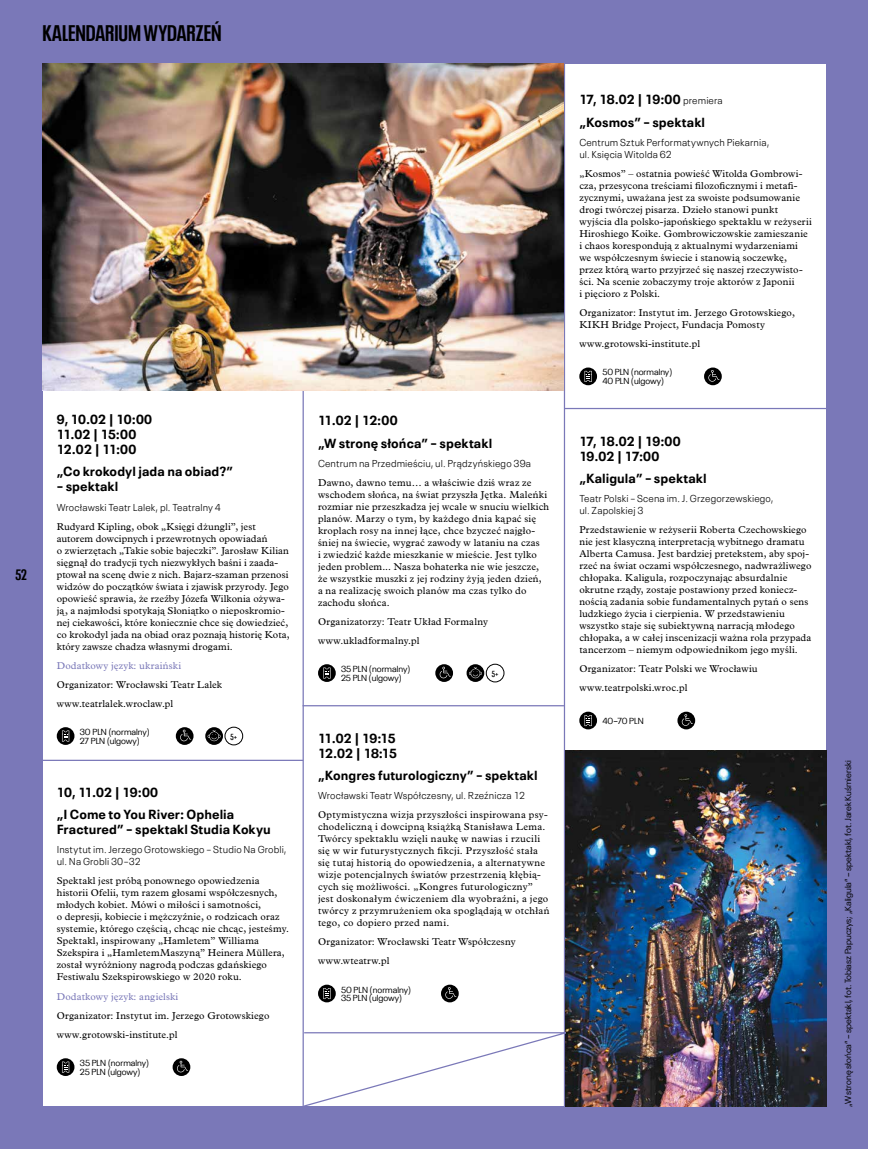
<style>
.page{position:relative;width:869px;height:1149px;background:#fff}
.page>*{position:absolute;margin:0;border:0;box-sizing:border-box;transform-origin:0 0}
.t1{font:700 condensed 22.5px "Neue Plak";color:#000}
.t2{font:700 condensed 15px "Neue Plak";color:#000}
.t3{font:700 13.12px/22.1px "Neue Plak Text";letter-spacing:.005em;color:#000}
.t4{font:700 13.12px/15px "Neue Plak Text";letter-spacing:-.015em;color:#000}
.t5{font:700 13.12px/15px "Neue Plak Text";letter-spacing:-.045em;color:#000}
.t6{font:700 13.12px/15px "Neue Plak Text";letter-spacing:-.05em;color:#000}
.t7{font:10px/12px "Plantin MT Pro";letter-spacing:.02em;color:#000}
.t8{font:300 10px/12px "Neue Plak Text";letter-spacing:.01em;color:#000}
.t9{font:10px "Plantin MT Pro";letter-spacing:.02em;color:#7a78b8}
.t10{font:8.75px/8.8px "Neue Plak";color:#000}
.t11{font:600 condensed 8.75px "Neue Plak";color:#000}
.s1{font-weight:300;font-size:10px}
</style>
<div class="page">
<div style="left:0;top:0;width:867px;height:64px;background:#7a78b8"></div>
<div style="left:0;top:0;width:43px;height:1148px;background:#7a78b8"></div>
<div style="left:826px;top:0;width:41px;height:1148px;background:#7a78b8"></div>
<div style="left:0;top:1106px;width:866px;height:42px;background:#7a78b8"></div>
<hr style="left:302px;top:37px;width:2px;height:1071px;background:#7a78b8">
<hr style="left:563px;top:37px;width:2px;height:1071px;background:#7a78b8">
<div style="left:176px;top:727px;width:17px;height:17px;background:#000;border-radius:50%"></div>
<svg style="left:180px;top:729px;width:11px;height:12px"></svg>
<svg style="left:205px;top:727px;width:18px;height:17px"></svg>
<svg style="left:207px;top:730px;width:13px;height:11px"></svg>
<div style="left:224px;top:726px;width:19px;height:19px;border:1px solid #000;border-radius:50%"></div>
<svg style="left:57px;top:727px;width:17px;height:17px"></svg>
<svg style="left:62px;top:730px;width:7px;height:11px"></svg>
<svg style="left:172px;top:1057px;width:18px;height:18px"></svg>
<svg style="left:176px;top:1060px;width:12px;height:12px"></svg>
<svg style="left:57px;top:1057px;width:17px;height:18px"></svg>
<svg style="left:62px;top:1061px;width:7px;height:11px"></svg>
<svg style="left:435px;top:664px;width:18px;height:17px"></svg>
<svg style="left:439px;top:666px;width:11px;height:12px"></svg>
<svg style="left:466px;top:664px;width:18px;height:17px"></svg>
<svg style="left:468px;top:667px;width:13px;height:11px"></svg>
<div style="left:485px;top:663px;width:19px;height:19px;border:1px solid #000;border-radius:50%"></div>
<svg style="left:318px;top:664px;width:17px;height:17px"></svg>
<svg style="left:323px;top:667px;width:7px;height:11px"></svg>
<svg style="left:441px;top:984px;width:17px;height:18px"></svg>
<svg style="left:444px;top:986px;width:12px;height:12px"></svg>
<svg style="left:318px;top:984px;width:17px;height:18px"></svg>
<svg style="left:323px;top:987px;width:7px;height:11px"></svg>
<svg style="left:703px;top:367px;width:18px;height:18px"></svg>
<svg style="left:707px;top:370px;width:12px;height:12px"></svg>
<svg style="left:579px;top:367px;width:17px;height:18px"></svg>
<svg style="left:584px;top:371px;width:7px;height:11px"></svg>
<svg style="left:677px;top:711px;width:17px;height:18px"></svg>
<svg style="left:681px;top:714px;width:11px;height:12px"></svg>
<svg style="left:579px;top:711px;width:17px;height:18px"></svg>
<svg style="left:584px;top:714px;width:7px;height:11px"></svg>
<img style="left:42px;top:64px;width:521px;height:326px">
<img style="left:565px;top:749px;width:261px;height:357px">
<hr style="left:37px;top:759px;width:266px;height:1px;background:#7a78b8">
<hr style="left:302px;top:705px;width:261px;height:1px;background:#7a78b8">
<hr style="left:563px;top:408px;width:274px;height:1px;background:#7a78b8">
<svg style="left:302px;top:1031px;width:272px;height:76px"></svg>
<h1 class="t1" style="left:42px;top:17px;width:180px">KALENDARIUM WYDARZEŃ</h1>
<h2 class="t2" style="left:16px;top:564px;width:13px">52</h2>
<h3 class="t4" style="left:57px;top:410px;width:97px">9, 10.02 | 10:00<br>11.02 | 15:00<br>12.02 | 11:00</h3>
<h3 class="t3" style="left:57px;top:459px;width:178px">„Co krokodyl jada na obiad?”</h3>
<h3 class="t3" style="left:57px;top:474px;width:63px">– spektakl</h3>
<p class="t8" style="left:57px;top:500px;width:165px">Wrocławski Teatr Lalek, pl. Teatralny 4</p>
<p class="t7" style="left:57px;top:520px;width:234px">Rudyard Kipling, obok „Księgi dżungli”, jest autorem dowcipnych i przewrotnych opowiadań<br>o zwierzętach „Takie sobie bajeczki”. Jarosław Kilian sięgnął do tradycji tych niezwykłych baśni i zaada&shy;ptował na scenę dwie z nich. Bajarz-szaman przenosi widzów do początków świata i zjawisk przyrody. Jego opowieść sprawia, że rzeźby Józefa Wilkonia ożywa&shy;ją, a najmłodsi spotykają Słoniątko o nieposkromio&shy;nej ciekawości, które koniecznie chce się dowiedzieć, co krokodyl jada na obiad oraz poznają historię Kota, który zawsze chadza własnymi drogami.</p>
<p class="t9" style="left:57px;top:659px;width:126px">Dodatkowy język: ukraiński</p>
<p class="t7" style="left:57px;top:674px;width:167px;line-height:19.1px">Organizator: Wrocławski Teatr Lalek www.teatrlalek.wroclaw.pl</p>
<p class="t11" style="left:230px;top:730px;width:8px">5+</p>
<p class="t10" style="left:80px;top:726px;width:72px">30 PLN (normalny)<br>27 PLN (ulgowy)</p>
<h3 class="t3" style="left:57px;top:779px;width:179px">10, 11.02 | 19:00<br>„I Come to You River: Ophelia</h3>
<h3 class="t3" style="left:57px;top:816px;width:215px">Fractured” – spektakl Studia Kokyu</h3>
<p class="t8" style="left:57px;top:842px;width:231px">Instytut im. Jerzego Grotowskiego – Studio Na Grobli, ul. Na Grobli 30–32</p>
<p class="t7" style="left:57px;top:874px;width:234px">Spektakl jest próbą ponownego opowiedzenia historii Ofelii, tym razem głosami współczesnych, młodych kobiet. Mówi o miłości i samotności,<br>o depresji, kobiecie i mężczyźnie, o rodzicach oraz systemie, którego częścią, chcąc nie chcąc, jesteśmy.<br>Spektakl, inspirowany „Hamletem” Williama Szekspira i „HamletemMaszyną” Heinera Müllera, został wyróżniony nagrodą podczas gdańskiego Festiwalu Szekspirowskiego w 2020 roku.</p>
<p class="t9" style="left:57px;top:990px;width:123px">Dodatkowy język: angielski</p>
<p class="t7" style="left:57px;top:1005px;width:214px;line-height:19.1px">Organizator: Instytut im. Jerzego Grotowskiego www.grotowski-institute.pl</p>
<p class="t10" style="left:80px;top:1057px;width:71px">35 PLN (normalny)<br>25 PLN (ulgowy)</p>
<h3 class="t3" style="left:318px;top:408px;width:176px">11.02 | 12:00<br>„W stronę słońca” – spektakl</h3>
<p class="t8" style="left:318px;top:456px;width:214px">Centrum na Przedmieściu, ul. Prądzyńskiego 39a</p>
<p class="t7" style="left:318px;top:476px;width:232px">Dawno, dawno temu… a właściwie dziś wraz ze wschodem słońca, na świat przyszła Jętka. Maleńki rozmiar nie przeszkadza jej wcale w snuciu wielkich planów. Marzy o tym, by każdego dnia kąpać się kroplach rosy na innej łące, chce bzyczeć najgło&shy;śniej na świecie, wygrać zawody w lataniu na czas<br>i zwiedzić każde mieszkanie w mieście. Jest tylko jeden problem... Nasza bohaterka nie wie jeszcze, że wszystkie muszki z jej rodziny żyją jeden dzień,<br>a na realizację swoich planów ma czas tylko do zachodu słońca.</p>
<p class="t7" style="left:318px;top:612px;width:171px;line-height:19.1px">Organizatorzy: Teatr Układ Formalny www.ukladformalny.pl</p>
<p class="t11" style="left:491px;top:667px;width:8px">5+</p>
<p class="t10" style="left:341px;top:663px;width:71px">35 PLN (normalny)<br>25 PLN (ulgowy)</p>
<h3 class="t6" style="left:318px;top:728px;width:80px">11.02 | 19:15<br>12.02 | 18:15</h3>
<h3 class="t3" style="left:318px;top:762px;width:221px">„Kongres futurologiczny” – spektakl</h3>
<p class="t8" style="left:318px;top:788px;width:208px">Wrocławski Teatr Współczesny, ul. Rzeźnicza 12</p>
<p class="t7" style="left:318px;top:808px;width:233px">Optymistyczna wizja przyszłości inspirowana psy&shy;chodeliczną i dowcipną książką Stanisława Lema.<br>Twórcy spektaklu wzięli naukę w nawias i rzucili się w wir futurystycznych fikcji. Przyszłość stała się tutaj historią do opowiedzenia, a alternatywne wizje potencjalnych światów przestrzenią kłębią&shy;cych się możliwości. „Kongres futurologiczny” jest doskonałym ćwiczeniem dla wyobraźni, a jego twórcy z przymrużeniem oka spoglądają w otchłań tego, co dopiero przed nami.</p>
<p class="t7" style="left:318px;top:931px;width:199px;line-height:19.1px">Organizator: Wrocławski Teatr Współczesny www.wteatrw.pl</p>
<p class="t10" style="left:341px;top:983px;width:72px">50 PLN (normalny)<br>35 PLN (ulgowy)</p>
<h3 class="t3" style="left:579px;top:87px;width:145px">17, 18.02 | 19:00 <span class="s1">premiera </span>„Kosmos” – spektakl</h3>
<p class="t8" style="left:579px;top:135px;width:191px">Centrum Sztuk Performatywnych Piekarnia, ul. Księcia Witolda 62</p>
<p class="t7" style="left:579px;top:167px;width:234px">„Kosmos” – ostatnia powieść Witolda Gombrowi&shy;cza, przesycona treściami filozoficznymi i metafi&shy;zycznymi, uważana jest za swoiste podsumowanie drogi twórczej pisarza. Dzieło stanowi punkt wyjścia dla polsko-japońskiego spektaklu w reżyserii Hiroshiego Koike. Gombrowiczowskie zamieszanie i chaos korespondują z aktualnymi wydarzeniami we współczesnym świecie i stanowią soczewkę, przez którą warto przyjrzeć się naszej rzeczywisto&shy;ści. Na scenie zobaczymy troje aktorów z Japonii<br>i pięcioro z Polski.</p>
<p class="t7" style="left:579px;top:306px;width:217px">Organizator: Instytut im. Jerzego Grotowskiego,<br>KIKH Bridge Project, Fundacja Pomosty</p>
<p class="t7" style="left:579px;top:337px;width:122px">www.grotowski-institute.pl</p>
<p class="t10" style="left:602px;top:367px;width:72px">50 PLN (normalny)<br>40 PLN (ulgowy)</p>
<h3 class="t5" style="left:579px;top:432px;width:103px">17, 18.02 | 19:00<br>19.02 | 17:00</h3>
<h3 class="t3" style="left:579px;top:465px;width:129px">„Kaligula” – spektakl</h3>
<p class="t8" style="left:579px;top:491px;width:196px">Teatr Polski – Scena im. J. Grzegorzewskiego, ul. Zapolskiej 3</p>
<p class="t7" style="left:579px;top:523px;width:233px">Przedstawienie w reżyserii Roberta Czechowskiego nie jest klasyczną interpretacją wybitnego dramatu Alberta Camusa. Jest bardziej pretekstem, aby spoj&shy;rzeć na świat oczami współczesnego, nadwrażliwego chłopaka. Kaligula, rozpoczynając absurdalnie okrutne rządy, zostaje postawiony przed koniecz&shy;nością zadania sobie fundamentalnych pytań o sens ludzkiego życia i cierpienia. W przedstawieniu wszystko staje się subiektywną narracją młodego chłopaka, a w całej inscenizacji ważna rola przypada tancerzom – niemym odpowiednikom jego myśli.</p>
<p class="t7" style="left:579px;top:659px;width:180px;line-height:19.1px">Organizator: Teatr Polski we Wrocławiu www.teatrpolski.wroc.pl</p>
<p class="t10" style="left:602px;top:715px;width:43px">40–70 PLN</p>
<p class="t10" style="left:842px;top:1106px;width:348px;rotate:-90deg">„W stronę słońca” – spektakl, fot. Tobiasz Papuczys; „Kaligula” – spektakl, fot. Jarek Kuśmierski</p>
</div>
